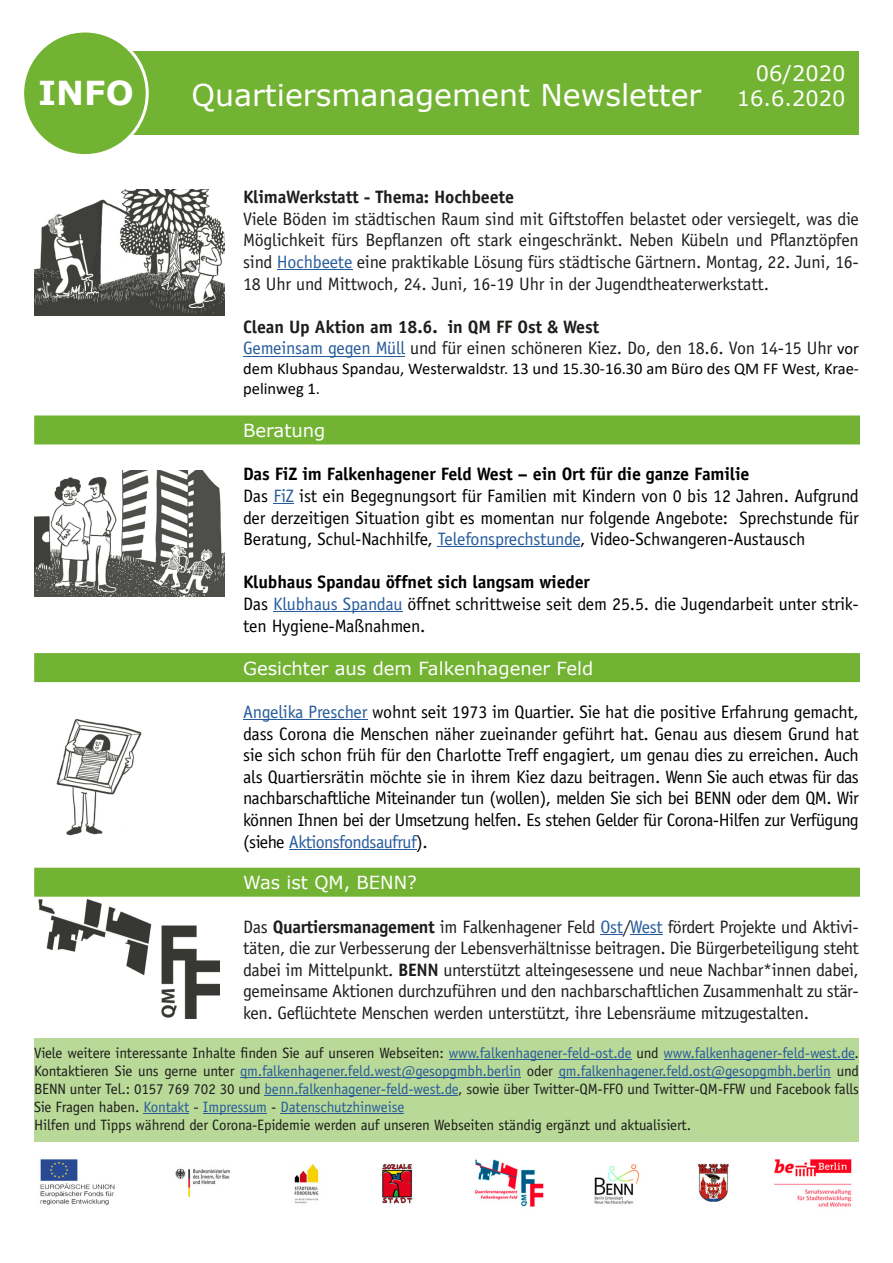
<style>
.page{position:relative;width:893px;height:1263px;background:#fff}
.page>*{position:absolute;margin:0;border:0;box-sizing:border-box;transform-origin:0 0}
.t1{font:700 33px "Verdana";color:#fff}
.t2{font:30px "Verdana";color:#fff}
.t3{font:21px/25.2px "Verdana";color:#fff;text-align:right}
.t4{font:18px/21.6px "Officina Sans Std";letter-spacing:-.01em;color:#000}
.t5{font:18px/21.6px "Officina Sans Std";letter-spacing:-.01em;color:#1d1d1b;text-align:justify}
.t6{font:18px "Verdana";color:#fff}
.t7{font:700 18px "Officina Sans Std";letter-spacing:-.01em;color:#1d1d1b}
.t8{font:16.5px/19.8px "Calibri";color:#000}
.t9{font:15px/18px "Officina Sans Std";letter-spacing:-.01em;color:#1d1d1b}
.s1{color:#275b9b}
.s2{font-weight:700}
.s3{font-family:"Calibri";font-size:16.5px;color:#000}
</style>
<div class="page">
<img style="left:40px;top:1159px;width:813px;height:48px">
<div style="left:34px;top:1038px;width:825px;height:104px;background:#b9d999"></div>
<div style="left:41px;top:51px;width:818px;height:84px;background:#73b333"></div>
<div style="left:21px;top:30px;width:128px;height:127px;background:#73b333;border:3px solid #fff;border-radius:50%"></div>
<div style="left:34px;top:415px;width:826px;height:29px;background:#73b333"></div>
<div style="left:34px;top:653px;width:826px;height:29px;background:#73b333"></div>
<hr style="left:277px;top:269px;width:75px;height:1px;background:#275b9b">
<hr style="left:243px;top:356px;width:162px;height:1px;background:#275b9b">
<svg style="left:274px;top:503px;width:20px;height:1px"></svg>
<hr style="left:438px;top:546px;width:142px;height:1px;background:#275b9b">
<hr style="left:273px;top:611px;width:129px;height:1px;background:#275b9b">
<hr style="left:243px;top:719px;width:124px;height:1px;background:#275b9b">
<hr style="left:289px;top:849px;width:127px;height:1px;background:#275b9b">
<hr style="left:449px;top:1059px;width:182px;height:1px;background:#275b9b">
<hr style="left:664px;top:1059px;width:190px;height:1px;background:#275b9b">
<hr style="left:240px;top:1077px;width:281px;height:1px;background:#275b9b">
<hr style="left:559px;top:1077px;width:272px;height:1px;background:#275b9b">
<hr style="left:265px;top:1095px;width:193px;height:1px;background:#275b9b">
<hr style="left:144px;top:1113px;width:45px;height:1px;background:#275b9b">
<hr style="left:203px;top:1113px;width:64px;height:1px;background:#275b9b">
<hr style="left:281px;top:1113px;width:123px;height:1px;background:#275b9b">
<div style="left:34px;top:868px;width:826px;height:29px;background:#73b333"></div>
<svg style="left:600px;top:934px;width:23px;height:1px"></svg>
<hr style="left:630px;top:934px;width:33px;height:1px;background:#275b9b">
<img style="left:56px;top:718px;width:86px;height:118px">
<img style="left:38px;top:899px;width:181px;height:120px">
<img style="left:34px;top:470px;width:190px;height:127px">
<img style="left:34px;top:189px;width:190px;height:127px">
<h1 class="t1" style="left:38px;top:80px;width:97px">INFO</h1>
<h2 class="t2" style="left:192px;top:83px;width:511px">Quartiersmanagement Newsletter</h2>
<p class="t3" style="left:737px;top:62px;width:110px">06/2020<br>16.6.2020</p>
<p class="t7" style="left:243px;top:190px;width:272px">KlimaWerkstatt - Thema: Hochbeete</p>
<p class="t5" style="left:243px;top:210px;width:617px">Viele Böden im städtischen Raum sind mit Giftstoffen belastet oder versiegelt, was die Möglichkeit fürs Bepflanzen oft stark eingeschränkt. Neben Kübeln und Pflanztöpfen sind <span class="s1">Hochbeete</span> eine praktikable Lösung fürs städtische Gärtnern. Montag, 22. Juni, 16- 18 Uhr und Mittwoch, 24. Juni, 16-19 Uhr in der Jugendtheaterwerkstatt.</p>
<p class="t5" style="left:243px;top:318px;width:617px"><span class="s2">Clean Up Aktion am 18.6. in QM FF Ost &amp; West<br></span><span class="s1">Gemeinsam gegen Müll</span> und für einen schöneren Kiez. Do, den 18.6. Von 14-15 Uhr <span class="s3">vor</span></p>
<p class="t8" style="left:243px;top:360px;width:617px">dem Klubhaus Spandau, Westerwaldstr. 13 und 15.30-16.30 am Büro des QM FF West, Krae&shy;pelinweg 1.</p>
<p class="t6" style="left:243px;top:423px;width:84px">Beratung</p>
<p class="t4" style="left:243px;top:465px;width:617px"><span class="s2">Das FiZ im Falkenhagener Feld West – ein Ort für die ganze Familie<br></span>Das <span class="s1">FiZ</span> ist ein Begegnungsort für Familien mit Kindern von 0 bis 12 Jahren. Aufgrund der derzeitigen Situation gibt es momentan nur folgende Angebote: Sprechstunde für Beratung, Schul-Nachhilfe, <span class="s1">Telefonsprechstunde</span>, Video-Schwangeren-Austausch</p>
<p class="t4" style="left:243px;top:573px;width:617px"><span class="s2">Klubhaus Spandau öffnet sich langsam wieder<br></span>Das <span class="s1">Klubhaus Spandau</span> öffnet schrittweise seit dem 25.5. die Jugendarbeit unter strik&shy;ten Hygiene-Maßnahmen.</p>
<p class="t6" style="left:243px;top:661px;width:352px">Gesichter aus dem Falkenhagener Feld</p>
<p class="t4" style="left:243px;top:703px;width:617px;text-align:justify"><span class="s1">Angelika Prescher</span> wohnt seit 1973 im Quartier. Sie hat die positive Erfahrung gemacht, dass Corona die Menschen näher zueinander geführt hat. Genau aus diesem Grund hat sie sich schon früh für den Charlotte Treff engagiert, um genau dies zu erreichen. Auch als Quartiersrätin möchte sie in ihrem Kiez dazu beitragen. Wenn Sie auch etwas für das nachbarschaftliche Miteinander tun (wollen), melden Sie sich bei BENN oder dem QM. Wir können Ihnen bei der Umsetzung helfen. Es stehen Gelder für Corona-Hilfen zur Verfügung (siehe <span class="s1">Aktionsfondsaufruf</span>).</p>
<p class="t6" style="left:243px;top:875px;width:175px">Was ist QM, BENN?</p>
<p class="t5" style="left:243px;top:918px;width:617px">Das <span class="s2">Quartiersmanagement</span> im Falkenhagener Feld <span class="s1">Ost</span>/<span class="s1">West</span> fördert Projekte und Aktivi&shy;täten, die zur Verbesserung der Lebensverhältnisse beitragen. Die Bürgerbeteiligung steht dabei im Mittelpunkt. <span class="s2">BENN</span> unterstützt alteingesessene und neue Nachbar*innen dabei, gemeinsame Aktionen durchzuführen und den nachbarschaftlichen Zusammenhalt zu stär&shy;ken. Geflüchtete Menschen werden unterstützt, ihre Lebensräume mitzugestalten.</p>
<p class="t9" style="left:34px;top:1045px;width:826px">Viele weitere interessante Inhalte finden Sie auf unseren Webseiten: <span class="s1">www.falkenhagener-feld-ost.de</span> und <span class="s1">www.falkenhagener-feld-west.de</span>.<br>Kontaktieren Sie uns gerne unter <span class="s1">qm.falkenhagener.feld.west@gesopgmbh.berlin</span> oder <span class="s1">qm.falkenhagener.feld.ost@gesopgmbh.berlin</span> und BENN unter Tel.: 0157 769 702 30 und <span class="s1">benn.falkenhagener-feld-west.de</span>, sowie über Twitter-QM-FFO und Twitter-QM-FFW und Facebook falls Sie Fragen haben. <span class="s1">Kontakt</span> - <span class="s1">Impressum</span> - <span class="s1">Datenschutzhinweise<br></span>Hilfen und Tipps während der Corona-Epidemie werden auf unseren Webseiten ständig ergänzt und aktualisiert.</p>
</div>
